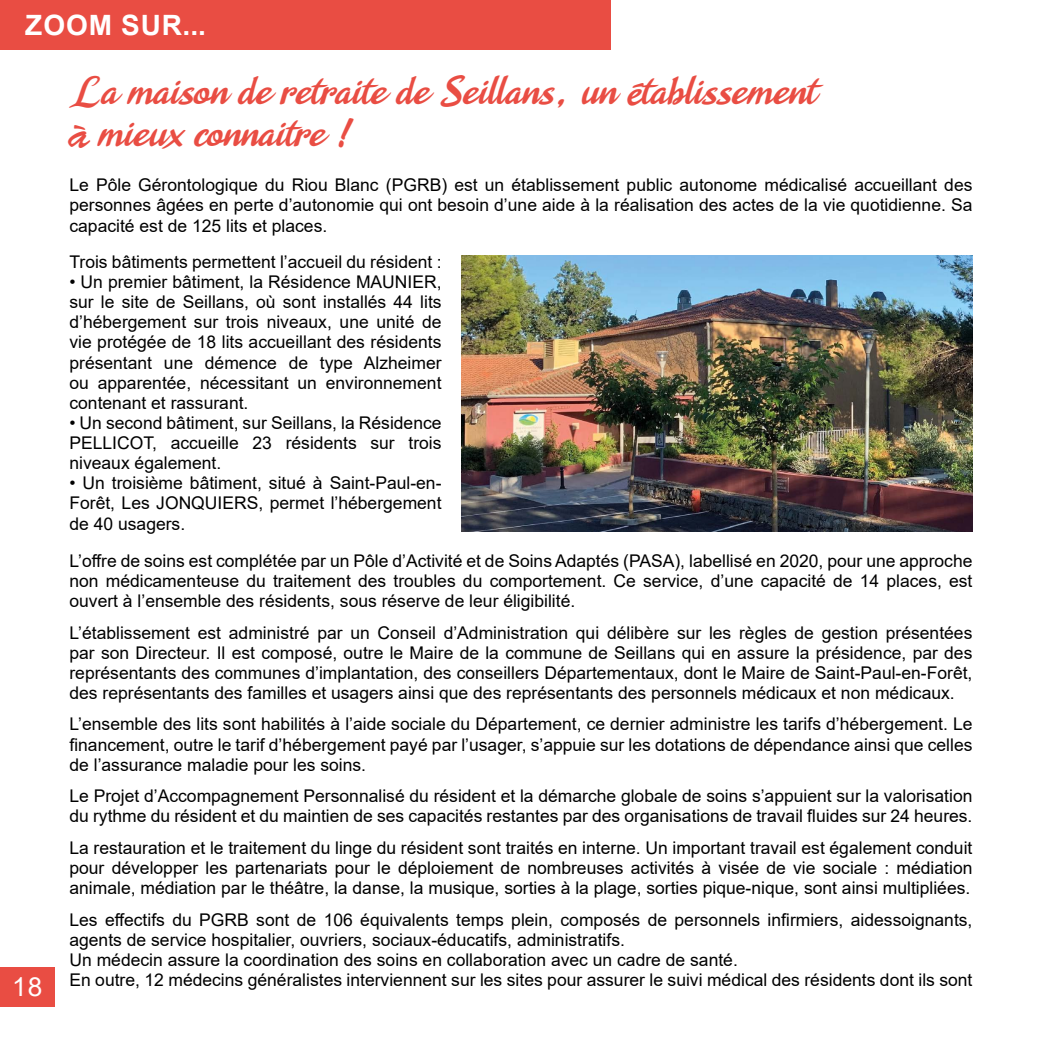
<style>
.page{position:relative;width:1042px;height:1042px;background:#fff}
.page>*{position:absolute;margin:0;border:0;box-sizing:border-box;transform-origin:0 0}
.t1{font:38.5px/42px "Agnesa Kyoto";color:#e94d43}
.t2{font:700 28px "Arial";letter-spacing:.035em;color:#fff}
.t3{font:26.25px "Arial";color:#fff}
.t4{font:17.5px/20.1px "Arial";color:#000;text-align:justify}
.s1{font-family:"Brush Script Std";font-size:42px}
</style>
<div class="page">
<div style="left:0;top:0;width:610px;height:50px;background:#e94d43"></div>
<div style="left:0;top:967px;width:55px;height:40px;background:#e94d43"></div>
<img style="left:461px;top:256px;width:511px;height:276px">
<h2 class="t2" style="left:25px;top:6px;width:182px">ZOOM SUR...</h2>
<h1 class="t1" style="left:69px;top:75px;width:749px">La maison de retraite de Seillans<span class="s1">,</span> un <span class="s1">é</span>tablissement <span class="s1">à</span> mieux connaitre <span class="s1">!</span></h1>
<p class="t4" style="left:69px;top:175px;width:904px">Le Pôle Gérontologique du Riou Blanc (PGRB) est un établissement public autonome médicalisé accueillant des personnes âgées en perte d’autonomie qui ont besoin d’une aide à la réalisation des actes de la vie quotidienne. Sa capacité est de 125 lits et places.</p>
<h3 class="t3" style="left:12px;top:968px;width:31px">18</h3>
<p class="t4" style="left:69px;top:251px;width:374px">Trois bâtiments permettent l’accueil du résident :</p>
<p class="t4" style="left:69px;top:272px;width:374px">• Un premier bâtiment, la Résidence MAUNIER, sur le site de Seillans, où sont installés 44 lits d’hébergement sur trois niveaux, une unité de vie protégée de 18 lits accueillant des résidents présentant une démence de type Alzheimer ou apparentée, nécessitant un environnement contenant et rassurant.</p>
<p class="t4" style="left:69px;top:412px;width:374px">• Un second bâtiment, sur Seillans, la Résidence PELLICOT, accueille 23 résidents sur trois niveaux également.</p>
<p class="t4" style="left:69px;top:473px;width:374px">• Un troisième bâtiment, situé à Saint-Paul-en-Forêt, Les JONQUIERS, permet l’hébergement de 40 usagers.</p>
<p class="t4" style="left:69px;top:550px;width:904px">L’offre de soins est complétée par un Pôle d’Activité et de Soins Adaptés (PASA), labellisé en 2020, pour une approche non médicamenteuse du traitement des troubles du comportement. Ce service, d’une capacité de 14 places, est ouvert à l’ensemble des résidents, sous réserve de leur éligibilité.</p>
<p class="t4" style="left:69px;top:622px;width:904px">L’établissement est administré par un Conseil d’Administration qui délibère sur les règles de gestion présentées par son Directeur. Il est composé, outre le Maire de la commune de Seillans qui en assure la présidence, par des représentants des communes d’implantation, des conseillers Départementaux, dont le Maire de Saint-Paul-en-Forêt, des représentants des familles et usagers ainsi que des représentants des personnels médicaux et non médicaux.</p>
<p class="t4" style="left:69px;top:714px;width:904px">L’ensemble des lits sont habilités à l’aide sociale du Département, ce dernier administre les tarifs d’hébergement. Le financement, outre le tarif d’hébergement payé par l’usager, s’appuie sur les dotations de dépendance ainsi que celles de l’assurance maladie pour les soins.</p>
<p class="t4" style="left:69px;top:786px;width:904px">Le Projet d’Accompagnement Personnalisé du résident et la démarche globale de soins s’appuient sur la valorisation du rythme du résident et du maintien de ses capacités restantes par des organisations de travail fluides sur 24 heures.</p>
<p class="t4" style="left:69px;top:837px;width:904px">La restauration et le traitement du linge du résident sont traités en interne. Un important travail est également conduit pour développer les partenariats pour le déploiement de nombreuses activités à visée de vie sociale : médiation animale, médiation par le théâtre, la danse, la musique, sorties à la plage, sorties pique-nique, sont ainsi multipliées.</p>
<p class="t4" style="left:69px;top:909px;width:904px;text-align:left">Les effectifs du PGRB sont de 106 équivalents temps plein, composés de personnels infirmiers, aidessoignants, agents de service hospitalier, ouvriers, sociaux-éducatifs, administratifs.<br>Un médecin assure la coordination des soins en collaboration avec un cadre de santé.<br>En outre, 12 médecins généralistes interviennent sur les sites pour assurer le suivi médical des résidents dont ils sont</p>
</div>
